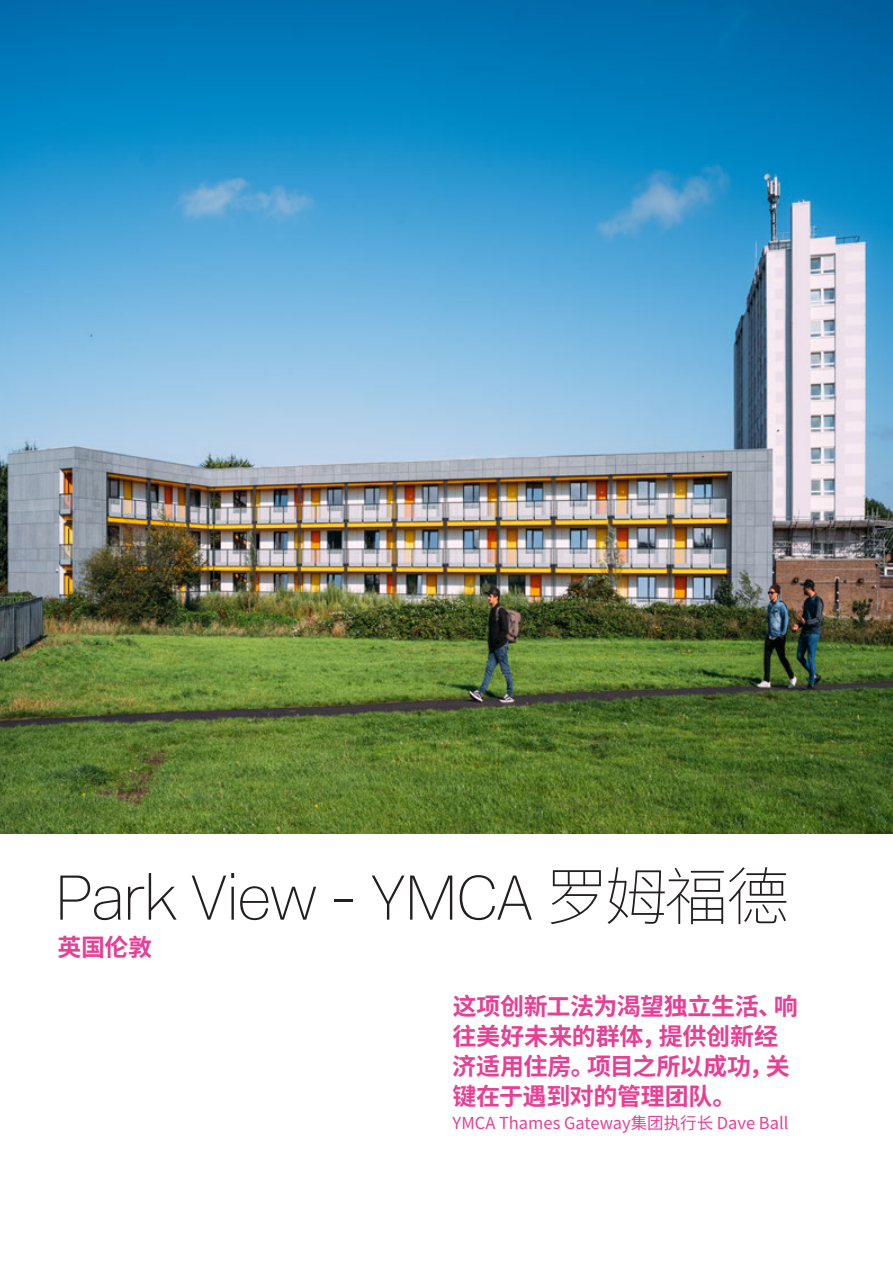
<style>
.page{position:relative;width:893px;height:1263px;background:#fff}
.page>*{position:absolute;margin:0;border:0;box-sizing:border-box;transform-origin:0 0}
.t1{font:63px "New Rail Alphabet Off White";letter-spacing:-.035em;color:#231f20}
.Pullquote{font:700 24px/30px "Noto Sans CJ Ksc";letter-spacing:-.01em;color:#e73f94}
.Subtitle{font:700 24px "Noto Sans CJ Ksc";color:#e73f94}
.Pullquote_citation{font:16.5px "Noto Sans CJ Ksc";color:#e73f94}
.s1{font-family:"Noto Sans CJ Ksc";font-weight:100}
</style>
<div class="page">
<img style="left:0;top:0;width:893px;height:834px">
<p class="t1" style="left:55px;top:858px;width:736px">Park View - YMCA <span class="s1">罗姆福德</span></p>
<p class="Subtitle" style="left:58px;top:934px;width:96px">英国伦敦</p>
<p class="Pullquote" style="left:452px;top:991px;width:347px">这项创新工法为渴望独立生活、响往美好未来的群体，提供创新经济适用住房。项目之所以成功，关键在于遇到对的管理团队。</p>
<p class="Pullquote_citation" style="left:453px;top:1114px;width:337px">YMCA Thames Gateway集团执行长 Dave Ball</p>
</div>
